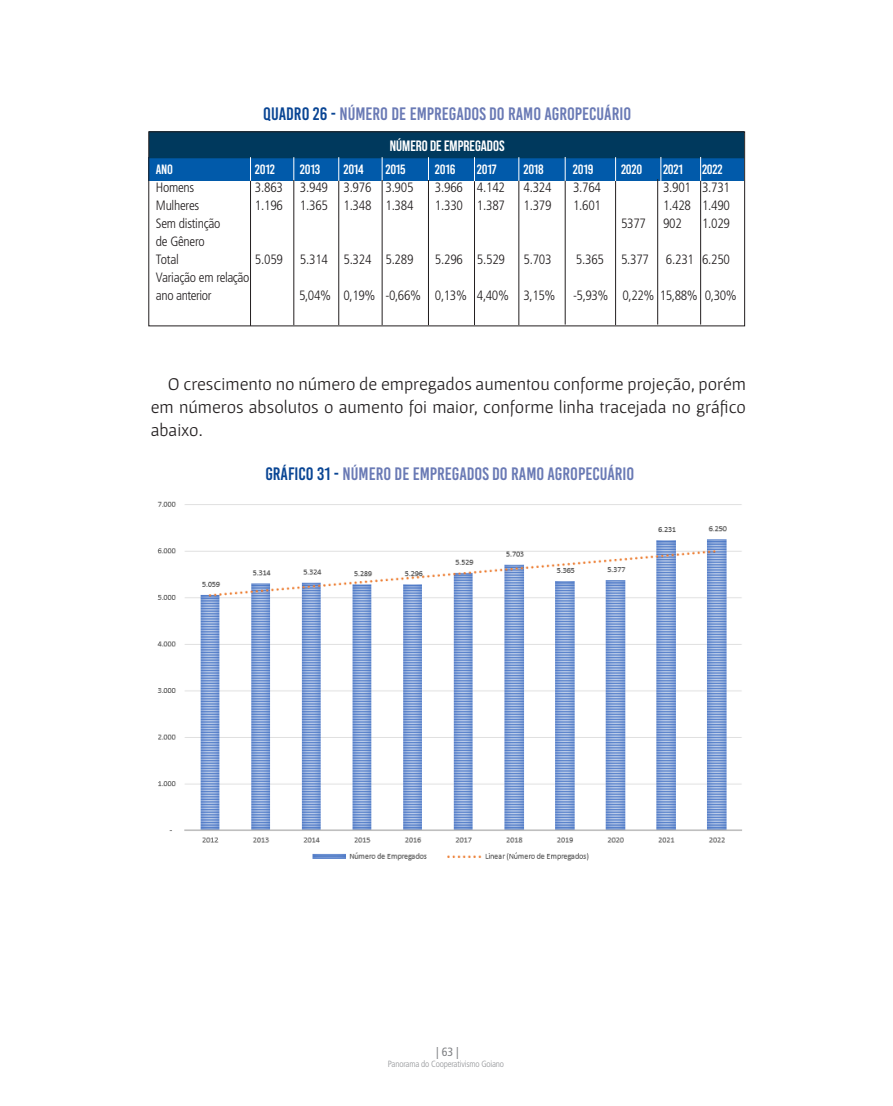
<style>
.page{position:relative;width:893px;height:1106px;background:#fff}
.page>*{position:absolute;margin:0;border:0;box-sizing:border-box;transform-origin:0 0}
.t1{font:18px/23.2px "Gafata";color:#231f20;text-align:justify}
.t2{font:18px "Bebas Kai";color:#6a7ab5}
.t3{font:700 15px "Bebas Neue";color:#fff}
.t4{font:300 condensed 13.5px "Frutiger LT Std";letter-spacing:-.02em;color:#231f20}
.t5{font:13.5px "Bebas Kai";letter-spacing:-.02em;color:#fff}
.t6{font:condensed 12px "Frutiger LT Std";color:#808285}
.t7{font:300 condensed 9px "Frutiger LT Std";letter-spacing:-.02em;color:#939598}
.s1{color:#094594}
</style>
<div class="page">
<div style="left:149px;top:157px;width:595px;height:24px;background:#015aaa"></div>
<div style="left:149px;top:131px;width:595px;height:27px;background:#00395d"></div>
<div style="left:148px;top:131px;width:597px;height:195px;border:1px solid #231f20"></div>
<svg style="left:293px;top:157px;width:1px;height:23px"></svg>
<hr style="left:293px;top:180px;width:1px;height:145px;background:#231f20">
<svg style="left:250px;top:157px;width:1px;height:24px"></svg>
<hr style="left:250px;top:181px;width:1px;height:145px;background:#231f20">
<svg style="left:338px;top:157px;width:1px;height:24px"></svg>
<hr style="left:338px;top:181px;width:1px;height:144px;background:#231f20">
<svg style="left:382px;top:157px;width:1px;height:23px"></svg>
<hr style="left:382px;top:180px;width:1px;height:145px;background:#231f20">
<svg style="left:474px;top:157px;width:1px;height:24px"></svg>
<hr style="left:474px;top:181px;width:1px;height:144px;background:#231f20">
<svg style="left:428px;top:157px;width:1px;height:23px"></svg>
<hr style="left:428px;top:180px;width:1px;height:145px;background:#231f20">
<svg style="left:518px;top:157px;width:1px;height:24px"></svg>
<hr style="left:518px;top:181px;width:1px;height:144px;background:#231f20">
<svg style="left:565px;top:157px;width:1px;height:24px"></svg>
<hr style="left:565px;top:181px;width:1px;height:143px;background:#231f20">
<svg style="left:615px;top:157px;width:1px;height:24px"></svg>
<hr style="left:615px;top:181px;width:1px;height:144px;background:#231f20">
<svg style="left:700px;top:157px;width:1px;height:24px"></svg>
<hr style="left:700px;top:181px;width:1px;height:143px;background:#231f20">
<svg style="left:660px;top:157px;width:1px;height:24px"></svg>
<hr style="left:657px;top:179px;width:1px;height:145px;background:#231f20">
<img style="left:157px;top:501px;width:585px;height:360px">
<p class="t2" style="left:263px;top:104px;width:369px"><span class="s1">QUADRO 26 -</span> NÚMERO DE EMPREGADOS DO RAMO AGROPECUÁRIO</p>
<p class="t3" style="left:390px;top:138px;width:116px">NÚMERO DE EMPREGADOS</p>
<p class="t5" style="left:156px;top:162px;width:19px">ANO</p>
<p class="t5" style="left:255px;top:162px;width:21px">2012</p>
<p class="t5" style="left:300px;top:162px;width:22px">2013</p>
<p class="t5" style="left:343px;top:162px;width:22px">2014</p>
<p class="t5" style="left:385px;top:162px;width:22px">2015</p>
<p class="t5" style="left:435px;top:162px;width:22px">2016</p>
<p class="t5" style="left:477px;top:162px;width:21px">2017</p>
<p class="t5" style="left:523px;top:162px;width:22px">2018</p>
<p class="t5" style="left:573px;top:162px;width:22px">2019</p>
<p class="t5" style="left:621px;top:162px;width:23px">2020</p>
<p class="t5" style="left:663px;top:162px;width:21px">2021</p>
<p class="t5" style="left:702px;top:162px;width:22px">2022</p>
<p class="t4" style="left:156px;top:180px;width:40px">Homens</p>
<p class="t4" style="left:255px;top:180px;width:30px">3.863</p>
<p class="t4" style="left:300px;top:180px;width:115px">3.949 3.976 3.905</p>
<p class="t4" style="left:435px;top:180px;width:72px">3.966 4.142</p>
<p class="t4" style="left:523px;top:180px;width:30px">4.324</p>
<p class="t4" style="left:573px;top:180px;width:30px">3.764</p>
<p class="t4" style="left:663px;top:180px;width:69px">3.901 3.731</p>
<p class="t4" style="left:156px;top:198px;width:45px">Mulheres</p>
<p class="t4" style="left:255px;top:198px;width:30px">1.196</p>
<p class="t4" style="left:300px;top:198px;width:115px">1.365 1.348 1.384</p>
<p class="t4" style="left:435px;top:198px;width:72px">1.330 1.387</p>
<p class="t4" style="left:523px;top:198px;width:30px">1.379</p>
<p class="t4" style="left:573px;top:198px;width:30px">1.601</p>
<p class="t4" style="left:663px;top:198px;width:69px">1.428 1.490</p>
<p class="t4" style="left:156px;top:216px;width:66px">Sem distinção</p>
<p class="t4" style="left:621px;top:216px;width:27px">5377</p>
<p class="t4" style="left:663px;top:216px;width:20px">902</p>
<p class="t4" style="left:702px;top:216px;width:30px">1.029</p>
<p class="t4" style="left:156px;top:234px;width:50px">de Gênero</p>
<p class="t4" style="left:156px;top:252px;width:24px">Total</p>
<p class="t4" style="left:255px;top:252px;width:30px">5.059</p>
<p class="t4" style="left:300px;top:252px;width:115px">5.314 5.324 5.289</p>
<p class="t4" style="left:435px;top:252px;width:72px">5.296 5.529</p>
<p class="t4" style="left:523px;top:252px;width:30px">5.703</p>
<p class="t4" style="left:576px;top:252px;width:30px">5.365</p>
<p class="t4" style="left:621px;top:252px;width:30px">5.377</p>
<p class="t4" style="left:666px;top:252px;width:66px">6.231 6.250</p>
<p class="t4" style="left:156px;top:270px;width:95px">Variação em relação</p>
<p class="t4" style="left:156px;top:288px;width:57px">ano anterior</p>
<p class="t4" style="left:299px;top:288px;width:258px">5,04% 0,19% -0,66% 0,13% 4,40% 3,15%</p>
<p class="t4" style="left:573px;top:288px;width:165px">-5,93% 0,22% 15,88% 0,30%</p>
<p class="t1" style="left:151px;top:372px;width:597px;text-indent:17px">O crescimento no número de empregados aumentou conforme projeção, porém em números absolutos o aumento foi maior, conforme linha tracejada no gráfico abaixo.</p>
<p class="t2" style="left:265px;top:464px;width:370px"><span class="s1">GRÁFICO 31 -</span> NÚMERO DE EMPREGADOS DO RAMO AGROPECUÁRIO</p>
<p class="t6" style="left:436px;top:1045px;width:24px">| 63 |</p>
<p class="t7" style="left:388px;top:1058px;width:118px">Panorama do Cooperativismo Goiano</p>
</div>
